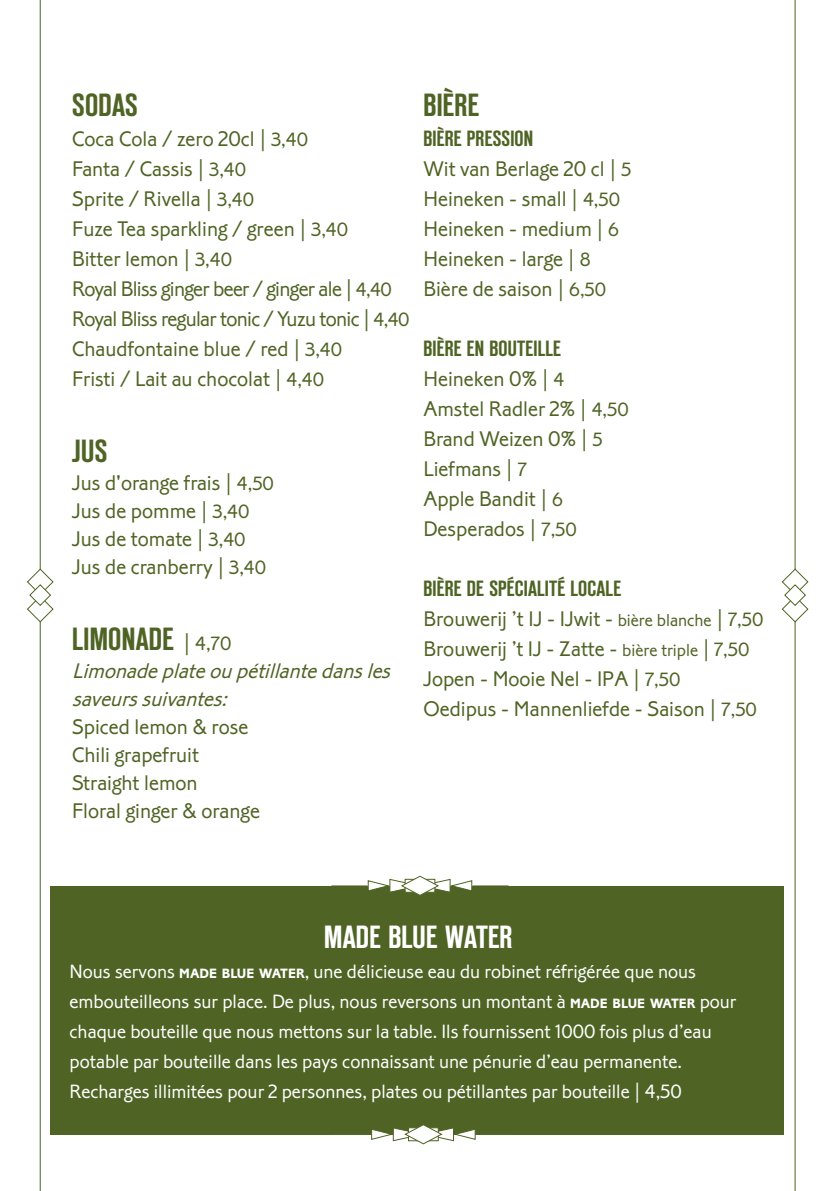
<style>
.page{position:relative;width:840px;height:1191px;background:#fff}
.page>*{position:absolute;margin:0;border:0;box-sizing:border-box;transform-origin:0 0}
.t1{font:600 32px "Reforma Grotesk";letter-spacing:.01em;color:#4f6424}
.t2{font:600 32px "Reforma Grotesk";letter-spacing:.005em;color:#fff}
.t3{font:300 22px/30px "Corinthian Std";color:#4f6424}
.t4{font:600 22px "Reforma Grotesk";letter-spacing:.01em;color:#4f6424}
.t5{font:italic 300 22px/28px "Corinthian Std";color:#4f6424}
.t6{font:300 20px/30px "Corinthian Std";color:#fff}
.s1{font-size:20px}
.s2{font-family:"Corinthian Std";font-weight:300;font-size:22px}
.s3{font-family:"Corinthian Std";font-weight:300;font-size:20px}
.s4{font-size:18px}
.s5{font-weight:700;font-size:14px}
</style>
<div class="page">
<hr style="left:40px;top:0;width:1px;height:1191px;background:#4f6424">
<svg style="left:27px;top:568px;width:27px;height:55px"></svg>
<hr style="left:794px;top:0;width:1px;height:1191px;background:#4f6424">
<svg style="left:781px;top:568px;width:27px;height:55px"></svg>
<div style="left:50px;top:885px;width:732px;height:249px;background:#4f6424"></div>
<svg style="left:330px;top:875px;width:179px;height:20px"></svg>
<svg style="left:333px;top:1125px;width:179px;height:20px"></svg>
<h1 class="t1" style="left:72px;top:85px;width:67px">SODAS</h1>
<p class="t3" style="left:72px;top:124px;width:339px">Coca Cola / zero 20cl | <span class="s1">3,40<br></span>Fanta / Cassis | <span class="s1">3,40<br></span>Sprite / Rivella | <span class="s1">3,40<br></span>Fuze Tea sparkling / green | <span class="s1">3,40<br></span>Bitter lemon | <span class="s1">3,40<br></span>Royal Bliss ginger beer / ginger ale | <span class="s1">4,40<br></span>Royal Bliss regular tonic / Yuzu tonic | <span class="s1">4,40<br></span>Chaudfontaine blue / red | <span class="s1">3,40<br></span>Fristi / Lait au chocolat | <span class="s1">4,40</span></p>
<h1 class="t1" style="left:72px;top:431px;width:36px">JUS</h1>
<p class="t3" style="left:72px;top:469px;width:203px;line-height:28px">Jus d'orange frais | <span class="s1">4,50<br></span>Jus de pomme | <span class="s1">3,40<br></span>Jus de tomate | <span class="s1">3,40<br></span>Jus de cranberry | <span class="s1">3,40</span></p>
<h1 class="t1" style="left:72px;top:619px;width:161px">LIMONADE <span class="s2">|</span> <span class="s3">4,70</span></h1>
<p class="t5" style="left:72px;top:657px;width:326px">Limonadeplateoupétillantedansles saveurssuivantes:</p>
<p class="t3" style="left:72px;top:713px;width:189px;line-height:28px">Spiced lemon &amp; rose<br>Chili grapefruit<br>Straight lemon<br>Floral ginger &amp; orange</p>
<h1 class="t1" style="left:423px;top:85px;width:57px">BIÈRE</h1>
<p class="t4" style="left:423px;top:125px;width:111px">BIÈRE PRESSION</p>
<p class="t3" style="left:423px;top:154px;width:209px">Wit van Berlage 20 cl | <span class="s1">5<br></span>Heineken - small | <span class="s1">4,50<br></span>Heineken - medium | <span class="s1">6<br></span>Heineken - large | <span class="s1">8<br></span>Bière de saison | <span class="s1">6,50</span></p>
<p class="t4" style="left:423px;top:335px;width:139px">BIÈRE EN BOUTEILLE</p>
<p class="t3" style="left:423px;top:364px;width:207px">Heineken 0% | <span class="s1">4<br></span>Amstel Radler 2% | <span class="s1">4,50<br></span>Brand Weizen 0% | <span class="s1">5<br></span>Liefmans | <span class="s1">7<br></span>Apple Bandit | <span class="s1">6<br></span>Desperados | <span class="s1">7,50</span></p>
<p class="t4" style="left:423px;top:575px;width:199px">BIÈRE DE SPÉCIALITÉ LOCALE</p>
<p class="t3" style="left:423px;top:604px;width:341px">Brouwerij ’t IJ - IJwit - <span class="s4">bière blanche</span> | <span class="s1">7,50<br></span>Brouwerij ’t IJ - Zatte - <span class="s4">bière triple</span> | <span class="s1">7,50<br></span>Jopen - Mooie Nel - IPA | <span class="s1">7,50<br></span>Oedipus - Mannenliefde - Saison | <span class="s1">7,50</span></p>
<h1 class="t2" style="left:324px;top:917px;width:189px">MADE BLUE WATER</h1>
<p class="t6" style="left:69px;top:956px;width:668px">Nous servons <span class="s5">MADE BLUE WATER</span>, une délicieuse eau du robinet réfrigérée que nous embouteilleons sur place. De plus, nous reversons un montant à <span class="s5">MADE BLUE WATER</span> pour chaque bouteille que nous mettons sur la table. Ils fournissent 1000 fois plus d’eau potable par bouteille dans les pays connaissant une pénurie d’eau permanente.<br>Recharges illimitées pour 2 personnes, plates ou pétillantes par bouteille | 4,50</p>
</div>
